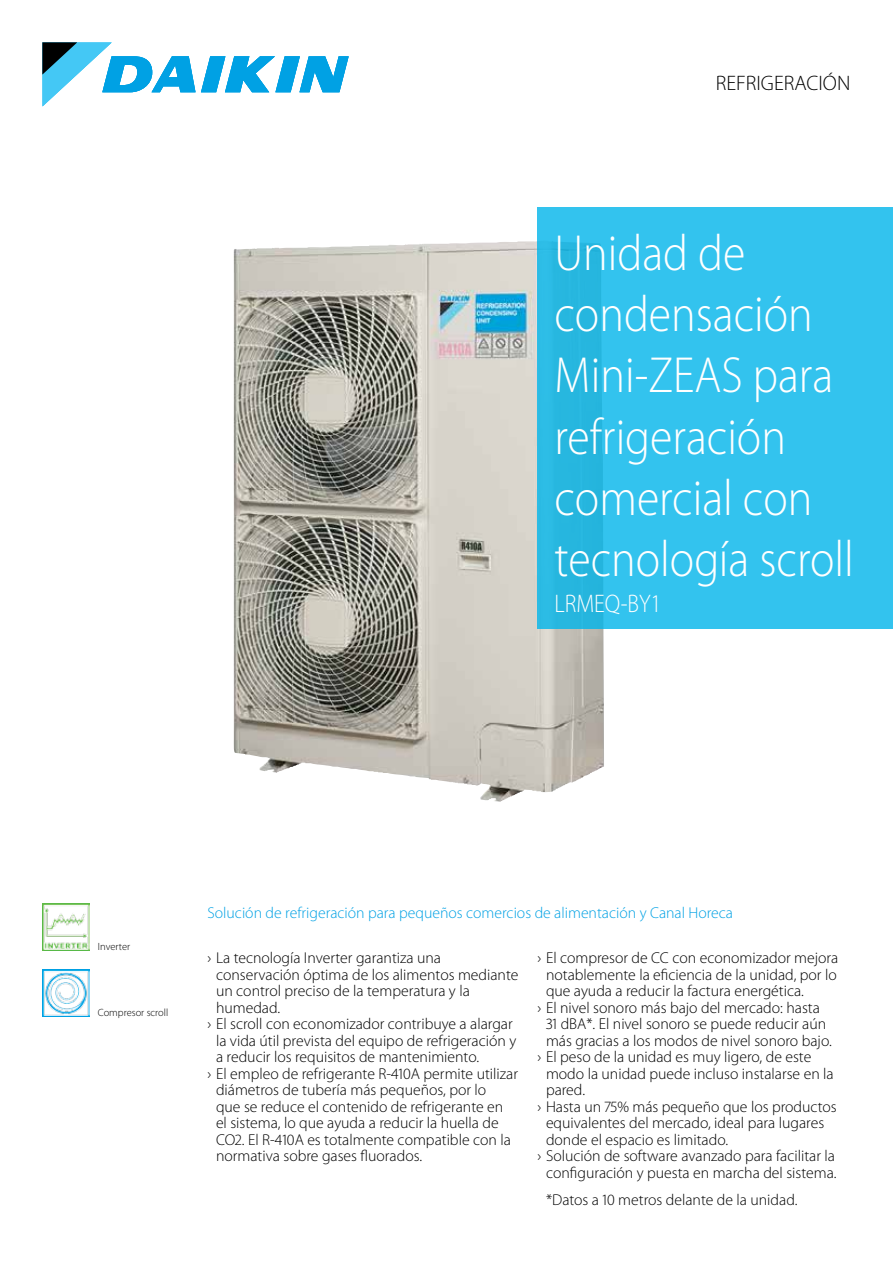
<style>
.page{position:relative;width:893px;height:1263px;background:#fff}
.page>*{position:absolute;margin:0;border:0;box-sizing:border-box;transform-origin:0 0}
.t1{font:300 51px/61.2px "Myriad Pro";color:#fff;scale:.9 1}
.t2{font:300 25.5px "Myriad Pro";color:#fff;scale:.9 1}
.t3{font:300 21px "Myriad Pro";color:#000}
.t4{font:300 15.75px "Myriad Pro";color:#000}
.t5{font:300 15.75px "Myriad Pro";color:#00a1e4}
.t6{font:300 10.5px "Myriad Pro";color:#000}
</style>
<div class="page">
<img style="left:43px;top:969px;width:46px;height:47px">
<img style="left:43px;top:903px;width:46px;height:47px">
<img style="left:233px;top:241px;width:320px;height:561px">
<svg style="left:43px;top:43px;width:306px;height:63px"></svg>
<div style="left:537px;top:208px;width:356px;height:421px;background:linear-gradient(to right,#2cbce6,#36c6f1)"></div>
<h3 class="t3" style="left:716px;top:71px;width:136px">REFRIGERACIÓN</h3>
<h1 class="t1" style="left:554px;top:223px;width:334px">Unidad de condensación<br>Mini-ZEAS para refrigeración comercial con tecnología scroll</h1>
<h2 class="t2" style="left:554px;top:589px;width:121px">LRMEQ-BY1</h2>
<p class="t6" style="left:98px;top:941px;width:34px">Inverter</p>
<p class="t6" style="left:98px;top:1007px;width:72px">Compresor scroll</p>
<p class="t5" style="left:207px;top:904px;width:527px">Solución de refrigeración para pequeños comercios de alimentación y Canal Horeca</p>
<p class="t4" style="left:207px;top:949px;width:235px">› La tecnología Inverter garantiza una</p>
<p class="t4" style="left:216px;top:966px;width:304px">conservación óptima de los alimentos mediante</p>
<p class="t4" style="left:216px;top:982px;width:255px">un control preciso de la temperatura y la</p>
<p class="t4" style="left:216px;top:999px;width:66px">humedad.</p>
<p class="t4" style="left:207px;top:1015px;width:307px">› El scroll con economizador contribuye a alargar</p>
<p class="t4" style="left:216px;top:1032px;width:302px">la vida útil prevista del equipo de refrigeración y</p>
<p class="t4" style="left:216px;top:1048px;width:265px">a reducir los requisitos de mantenimiento.</p>
<p class="t4" style="left:207px;top:1065px;width:312px">› El empleo de refrigerante R-410A permite utilizar</p>
<p class="t4" style="left:216px;top:1081px;width:272px">diámetros de tubería más pequeños, por lo</p>
<p class="t4" style="left:216px;top:1098px;width:289px">que se reduce el contenido de refrigerante en</p>
<p class="t4" style="left:216px;top:1114px;width:284px">el sistema, lo que ayuda a reducir la huella de</p>
<p class="t4" style="left:216px;top:1131px;width:296px">CO2. El R-410A es totalmente compatible con la</p>
<p class="t4" style="left:216px;top:1147px;width:208px">normativa sobre gases fluorados.</p>
<p class="t4" style="left:537px;top:949px;width:302px">› El compresor de CC con economizador mejora</p>
<p class="t4" style="left:546px;top:966px;width:292px">notablemente la eficiencia de la unidad, por lo</p>
<p class="t4" style="left:546px;top:982px;width:259px">que ayuda a reducir la factura energética.</p>
<p class="t4" style="left:537px;top:999px;width:284px">› El nivel sonoro más bajo del mercado: hasta</p>
<p class="t4" style="left:546px;top:1015px;width:282px">31 dBA*. El nivel sonoro se puede reducir aún</p>
<p class="t4" style="left:546px;top:1032px;width:287px">más gracias a los modos de nivel sonoro bajo.</p>
<p class="t4" style="left:537px;top:1048px;width:275px">› El peso de la unidad es muy ligero, de este</p>
<p class="t4" style="left:546px;top:1065px;width:289px">modo la unidad puede incluso instalarse en la</p>
<p class="t4" style="left:546px;top:1081px;width:41px">pared.</p>
<p class="t4" style="left:537px;top:1098px;width:301px">› Hasta un 75% más pequeño que los productos</p>
<p class="t4" style="left:546px;top:1114px;width:280px">equivalentes del mercado, ideal para lugares</p>
<p class="t4" style="left:546px;top:1131px;width:184px">donde el espacio es limitado.</p>
<p class="t4" style="left:537px;top:1147px;width:299px">› Solución de software avanzado para facilitar la</p>
<p class="t4" style="left:546px;top:1164px;width:292px">configuración y puesta en marcha del sistema.</p>
<p class="t4" style="left:546px;top:1191px;width:253px">*Datos a 10 metros delante de la unidad.</p>
</div>
